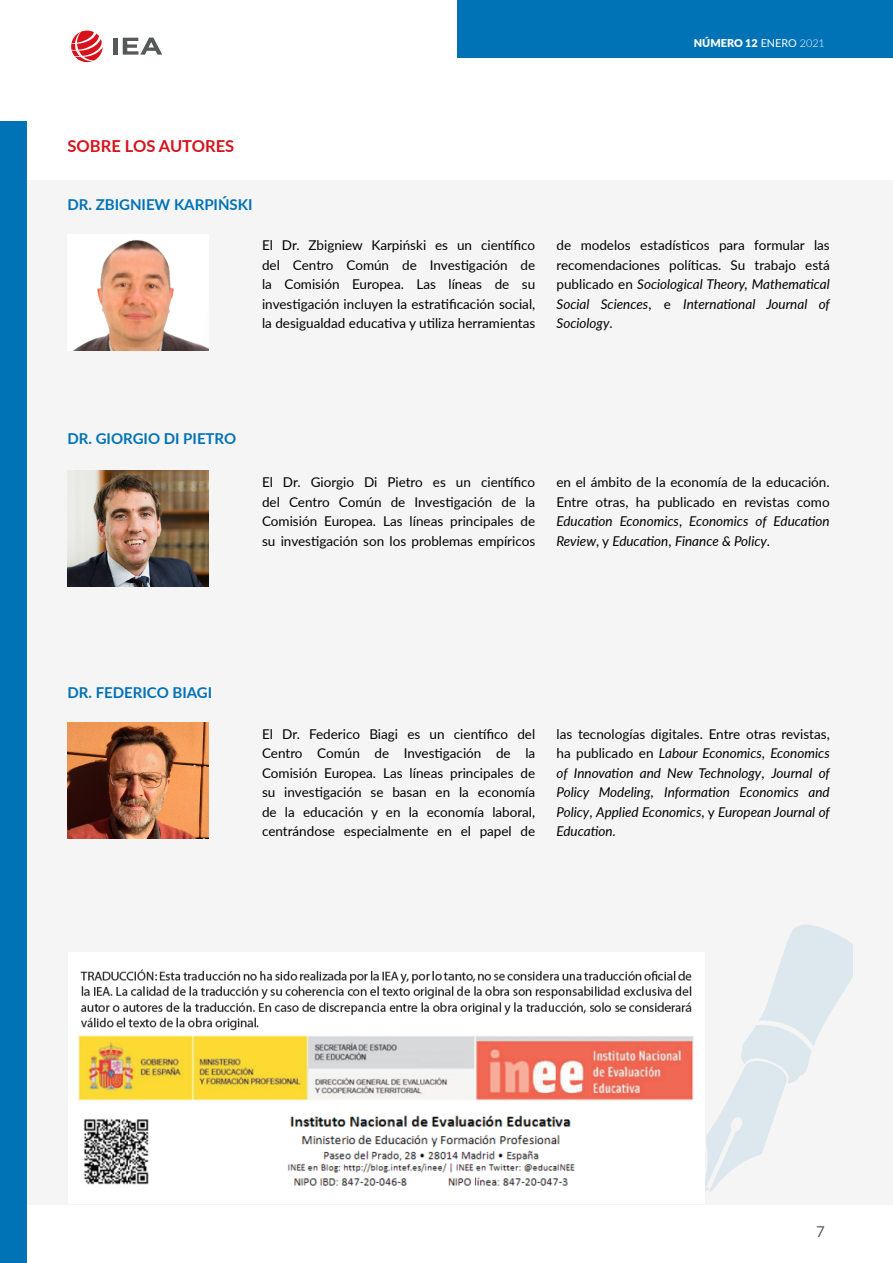
<style>
.page{position:relative;width:893px;height:1263px;background:#fff}
.page>*{position:absolute;margin:0;border:0;box-sizing:border-box;transform-origin:0 0}
.t1{font:700 16.5px "Lato";color:#d8121b}
.t2{font:700 15px "Lato";color:#0072b6}
.t3{font:15px "Lato";color:#595c5a}
.t4{font:13.5px/19.5px "Lato";color:#000;text-align:justify}
.t5{font:italic 13.5px/19.5px "Lato";color:#000;text-align:justify}
.t6{font:900 10.8px "Lato";color:#fff}
.s1{font-weight:400}
.s2{font-weight:300}
.s3{font-style:italic}
.s4{font-style:normal}
</style>
<div class="page">
<div style="left:457px;top:0;width:436px;height:58px;background:#0072b6"></div>
<div style="left:27px;top:180px;width:866px;height:1024px;background:#f5f5f5"></div>
<img style="left:74px;top:240px;width:134px;height:110px">
<img style="left:68px;top:471px;width:140px;height:116px">
<img style="left:68px;top:722px;width:140px;height:116px">
<div style="left:0;top:122px;width:27px;height:1141px;background:#0072b6"></div>
<svg style="left:71px;top:30px;width:32px;height:32px"></svg>
<div style="left:113px;top:38px;width:5px;height:17px;background:#565957"></div>
<svg style="left:123px;top:38px;width:39px;height:17px"></svg>
<svg style="left:705px;top:925px;width:148px;height:267px"></svg>
<img style="left:78px;top:969px;width:616px;height:217px">
<p class="t6" style="left:694px;top:35px;width:133px">NÚMERO 12 <span class="s1">ENERO</span> <span class="s2">2021</span></p>
<p class="t1" style="left:68px;top:133px;width:168px">SOBRE LOS AUTORES</p>
<p class="t2" style="left:68px;top:194px;width:187px">DR. ZBIGNIEW KARPIŃSKI</p>
<p class="t4" style="left:262px;top:235px;width:275px">El Dr. Zbigniew Karpiński es un científico del Centro Común de Investigación de la Comisión Europea. Las líneas de su investigación incluyen la estratificación social, la desigualdad educativa y utiliza herramientas</p>
<p class="t4" style="left:556px;top:235px;width:275px">de modelos estadísticos para formular las recomendaciones políticas. Su trabajo está publicado en <span class="s3">Sociological Theory, Mathematical Social Sciences</span>, e <span class="s3">International Journal of Sociology</span>.</p>
<p class="t2" style="left:68px;top:428px;width:170px">DR. GIORGIO DI PIETRO</p>
<p class="t4" style="left:262px;top:472px;width:275px">El Dr. Giorgio Di Pietro es un científico del Centro Común de Investigación de la Comisión Europea. Las líneas principales de su investigación son los problemas empíricos</p>
<p class="t4" style="left:556px;top:472px;width:275px">en el ámbito de la economía de la educación.<br>Entre otras, ha publicado en revistas como <span class="s3">Education Economics</span>, <span class="s3">Economics of Education Review</span>, y <span class="s3">Education</span>, <span class="s3">Finance &amp; Policy</span>.</p>
<p class="t2" style="left:68px;top:681px;width:146px">DR. FEDERICO BIAGI</p>
<p class="t4" style="left:262px;top:723px;width:275px">El Dr. Federico Biagi es un científico del Centro Común de Investigación de la Comisión Europea. Las líneas principales de su investigación se basan en la economía de la educación y en la economía laboral, centrándose especialmente en el papel de</p>
<p class="t5" style="left:556px;top:723px;width:275px"><span class="s4">las tecnologías digitales. Entre otras revistas, ha publicado en</span> Labour Economics<span class="s4">,</span> Economics of Innovation and New Technology<span class="s4">,</span> Journal of Policy Modeling<span class="s4">,</span> Information Economics and Policy<span class="s4">,</span> Applied Economics<span class="s4">, y</span> European Journal of Education<span class="s4">.</span></p>
<p class="t3" style="left:816px;top:1221px;width:10px">7</p>
</div>
